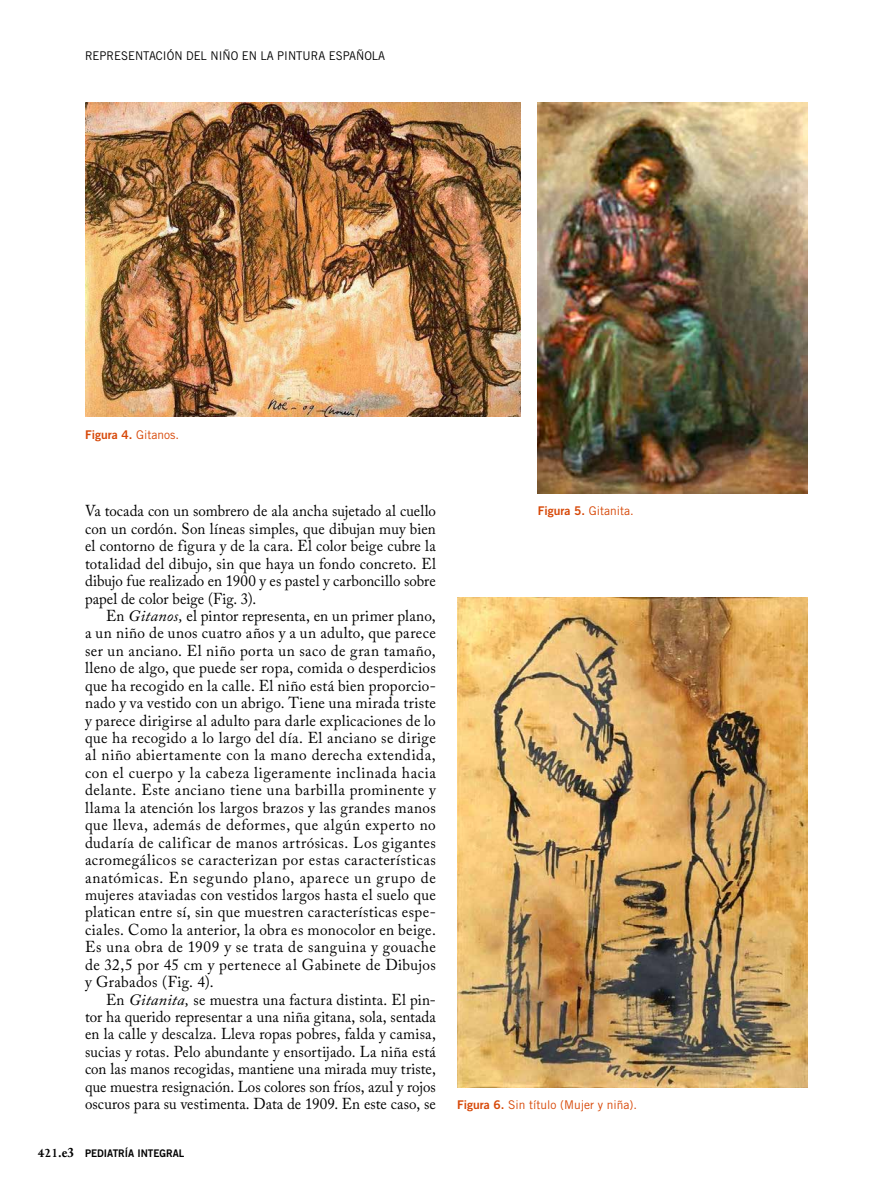
<style>
.page{position:relative;width:893px;height:1191px;background:#fff}
.page>*{position:absolute;margin:0;border:0;box-sizing:border-box;transform-origin:0 0}
.t1{font:15.75px/17.4px "Adobe Caslon Pro";letter-spacing:.01em;color:#000;text-align:justify;scale:.95 1}
.t2{font:12px "Trade Gothic";color:#d74808}
.t3{font:12px "Trade Gothic";color:#000;scale:.95 1}
.t4{font:12px "Trade Gothic Bold Two";color:#d74808}
.t5{font:10.5px "Trade Gothic Bold Two";color:#000;scale:.95 1}
.s1{font-family:"Trade Gothic"}
.s2{font-style:italic}
.s3{font-family:"Joanna MT Std";font-weight:700;font-size:13.5px}
.s4{font-family:"Adobe Caslon Pro";font-weight:700;font-size:13.5px}
.s5{font-family:"Trade Gothic Bold Two"}
</style>
<div class="page">
<img style="left:85px;top:103px;width:436px;height:314px">
<img style="left:457px;top:597px;width:351px;height:490px">
<img style="left:538px;top:103px;width:270px;height:390px">
<p class="t3" style="left:85px;top:49px;width:317px">REPR ESENTACIÓN DEL NIÑO EN LA PINTURA ESPAÑOLA</p>
<p class="t4" style="left:85px;top:427px;width:95px">Figura 4. <span class="s1">GITANOS.</span></p>
<p class="t1" style="left:85px;top:502px;width:371px">Va tocada con un sombrero de ala ancha sujetado al cuello con un cordón. Son líneas simples, que dibujan muy bien el contorno de figura y de la cara. El color beige cubre la totalidad del dibujo, sin que haya un fondo concreto. El dibujo fue realizado en 1900 y es pastel y carboncillo sobre papel de color beige (Fig. 3).</p>
<p class="t1" style="left:85px;top:607px;width:371px;text-indent:21px">En <span class="s2">Gitanos,</span> el pintor representa, en un primer plano, a un niño de unos cuatro años y a un adulto, que parece ser un anciano. El niño porta un saco de gran tamaño, lleno de algo, que puede ser ropa, comida o desperdicios que ha recogido en la calle. El niño está bien proporcio&shy;nado y va vestido con un abrigo. Tiene una mirada triste y parece dirigirse al adulto para darle explicaciones de lo que ha recogido a lo largo del día. El anciano se dirige al niño abiertamente con la mano derecha extendida, con el cuerpo y la cabeza ligeramente inclinada hacia delante. Este anciano tiene una barbilla prominente y llama la atención los largos brazos y las grandes manos que lleva, además de deformes, que algún experto no dudaría de calificar de manos artrósicas. Los gigantes acromegálicos se caracterizan por estas características anatómicas. En segundo plano, aparece un grupo de mujeres ataviadas con vestidos largos hasta el suelo que platican entre sí, sin que muestren características espe&shy;ciales. Como la anterior, la obra es monocolor en beige.<br>Es una obra de 1909 y se trata de sanguina y gouache de 32,5 por 45 cm y pertenece al Gabinete de Dibujos y Grabados (Fig. 4).</p>
<p class="t1" style="left:85px;top:990px;width:371px;text-indent:21px">En <span class="s2">Gitanita,</span> se muestra una factura distinta. El pin&shy;tor ha querido representar a una niña gitana, sola, sentada en la calle y descalza. Lleva ropas pobres, falda y camisa, sucias y rotas. Pelo abundante y ensortijado. La niña está con las manos recogidas, mantiene una mirada muy triste, que muestra resignación. Los colores son fríos, azul y rojos oscuros para su vestimenta. Data de 1909. En este caso, se</p>
<p class="t5" style="left:38px;top:1146px;width:156px"><span class="s3">421</span><span class="s4">.e3</span> PEDIATRÍA INTEGRAL</p>
<p class="t2" style="left:538px;top:503px;width:97px"><span class="s5">Figura 5.</span> GITANITA.</p>
<p class="t2" style="left:457px;top:1097px;width:181px"><span class="s5">Figura 6.</span> SIN TÍTULO (MUJER Y NIÑA).</p>
</div>
